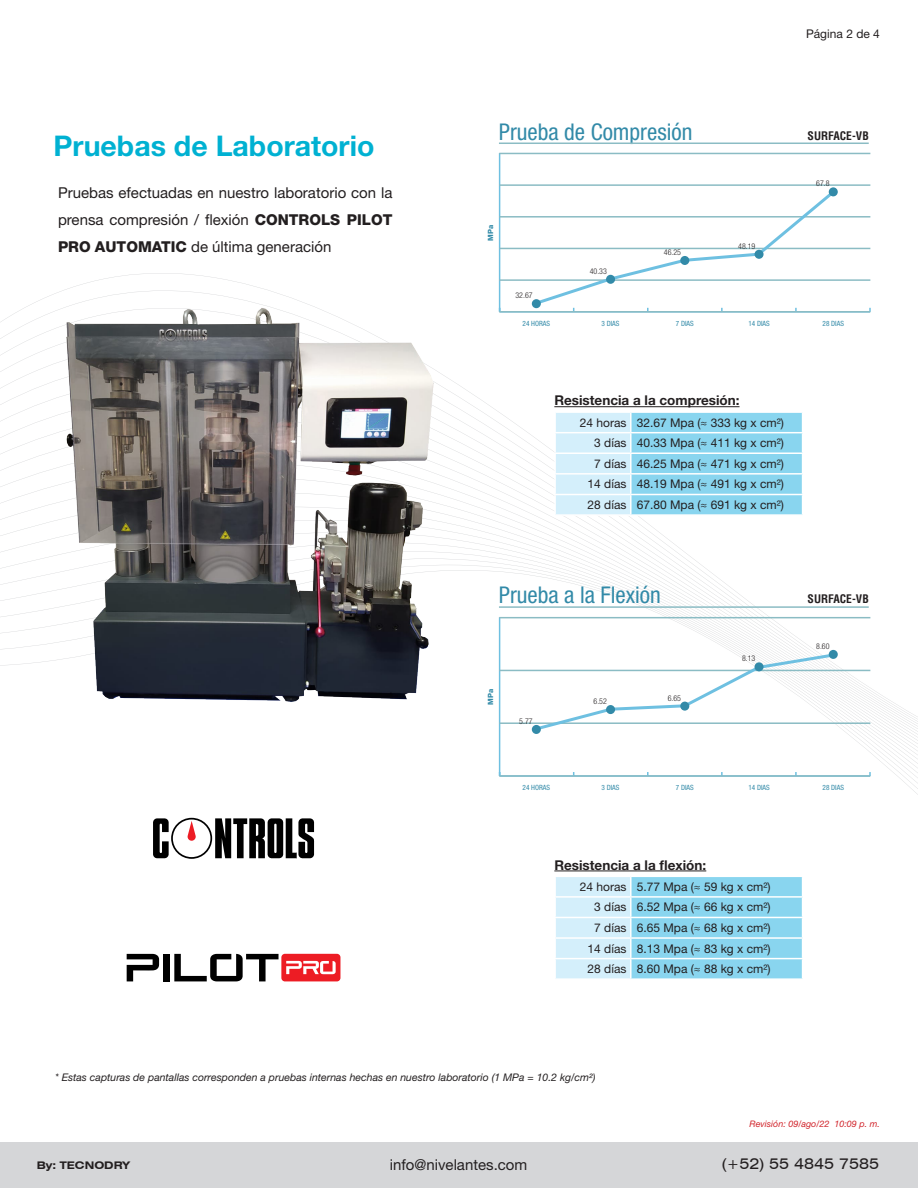
<style>
.page{position:relative;width:918px;height:1188px;background:#fff}
.page>*{position:absolute;margin:0;border:0;box-sizing:border-box;transform-origin:0 0}
.t1{font:700 28.5px "Helvetica Neue LT Std";color:#00b1d2}
.t2{font:condensed 23.1px "Helvetica Neue LT Std";color:#328aa8}
.t3{font:15px/27px "Helvetica Neue LT Std";color:#231f20;text-align:justify}
.t4{font:expanded 15px "Swiss 721 BT";color:#231f20}
.t5{font:700 13.5px "Helvetica Neue LT Std";color:#231f20}
.t6{font:12px "Helvetica Neue LT Std";color:#231f20}
.t7{font:700 condensed 11.55px "Helvetica LT Std";color:#231f20}
.t8{font:italic 10.5px "Helvetica Neue LT Std";color:#231f20}
.t9{font:700 expanded 10.5px "Swiss 721 BT";color:#231f20}
.t10{font:italic 9px "Helvetica Neue LT Std";color:#d1232a}
.t11{font:300 condensed 7.95px "Helvetica Neue LT Std";color:#231f20}
.t12{font:condensed 7.2px "Helvetica Neue LT Std";color:#328aa8}
.t13{font:800 7.2px "Helvetica Neue LT Std";color:#328aa8}
.s1{font-weight:800}
</style>
<div class="page">
<svg style="left:0;top:343px;width:740px;height:216px"></svg>
<svg style="left:0;top:570px;width:918px;height:225px"></svg>
<div style="left:0;top:1142px;width:918px;height:46px;background:#d5d6d8"></div>
<img style="left:38px;top:294px;width:428px;height:429px">
<hr style="left:554px;top:406px;width:186px;height:1px;background:#231f20">
<hr style="left:554px;top:411px;width:77px;height:2px;background:#fff">
<hr style="left:631px;top:411px;width:172px;height:2px;background:#fff">
<svg style="left:554px;top:412px;width:249px;height:102px;background:#a7dff3"></svg>
<hr style="left:554px;top:514px;width:77px;height:2px;background:#fff">
<hr style="left:631px;top:514px;width:172px;height:2px;background:#fff">
<hr style="left:554px;top:871px;width:152px;height:1px;background:#231f20">
<svg style="left:555px;top:877px;width:248px;height:101px;background:#a6dff3"></svg>
<div style="left:163px;top:954px;width:6px;height:27px;background:#000"></div>
<svg style="left:127px;top:954px;width:32px;height:27px"></svg>
<svg style="left:174px;top:954px;width:105px;height:27px"></svg>
<div style="left:281px;top:954px;width:59px;height:27px;background:#ed1c24;border-radius:4px"></div>
<svg style="left:286px;top:961px;width:50px;height:13px"></svg>
<svg style="left:153px;top:818px;width:161px;height:41px"></svg>
<hr style="left:499px;top:153px;width:1px;height:159px;background:#6ec0e1">
<hr style="left:499px;top:311px;width:371px;height:2px;background:#8bbcc4">
<hr style="left:499px;top:279px;width:371px;height:2px;background:#8bbcc4">
<hr style="left:499px;top:248px;width:371px;height:1px;background:#8bbcc4">
<hr style="left:499px;top:216px;width:371px;height:2px;background:#8bbcc4">
<hr style="left:499px;top:184px;width:371px;height:2px;background:#8bbcc4">
<hr style="left:499px;top:153px;width:371px;height:1px;background:#8bbcc4">
<svg style="left:533px;top:191px;width:304px;height:120px"></svg>
<div style="left:532px;top:299px;width:9px;height:9px;background:#328aa8;border-radius:50%"></div>
<div style="left:606px;top:275px;width:9px;height:9px;background:#328aa8;border-radius:50%"></div>
<div style="left:680px;top:256px;width:9px;height:9px;background:#328aa8;border-radius:50%"></div>
<div style="left:755px;top:250px;width:9px;height:9px;background:#328aa8;border-radius:50%"></div>
<div style="left:829px;top:187px;width:9px;height:9px;background:#328aa8;border-radius:50%"></div>
<hr style="left:499px;top:143px;width:370px;height:1px;background:#8bbcc4">
<hr style="left:499px;top:617px;width:1px;height:159px;background:#6ec0e1">
<hr style="left:499px;top:775px;width:371px;height:2px;background:#8bbcc4">
<hr style="left:499px;top:722px;width:371px;height:2px;background:#8bbcc4">
<hr style="left:499px;top:670px;width:371px;height:1px;background:#8bbcc4">
<hr style="left:499px;top:617px;width:371px;height:1px;background:#8bbcc4">
<svg style="left:533px;top:652px;width:303px;height:80px"></svg>
<div style="left:532px;top:725px;width:9px;height:9px;background:#328aa8;border-radius:50%"></div>
<div style="left:606px;top:705px;width:9px;height:9px;background:#328aa8;border-radius:50%"></div>
<div style="left:680px;top:702px;width:9px;height:9px;background:#328aa8;border-radius:50%"></div>
<div style="left:755px;top:662px;width:9px;height:9px;background:#328aa8;border-radius:50%"></div>
<div style="left:829px;top:650px;width:9px;height:9px;background:#328aa8;border-radius:50%"></div>
<hr style="left:499px;top:606px;width:370px;height:2px;background:#8bbcc4">
<p class="t1" style="left:54px;top:129px;width:322px">Pruebas de Laboratorio</p>
<p class="t3" style="left:58px;top:179px;width:336px">Pruebas efectuadas en nuestro laboratorio con la prensa compresión / flexión <span class="s1">CONTROLS PILOT PRO AUTOMATIC</span> de última generación</p>
<p class="t6" style="left:806px;top:27px;width:75px">Página 2 de 4</p>
<h2 class="t2" style="left:499px;top:118px;width:195px">Prueba de Compresión</h2>
<p class="t7" style="left:808px;top:128px;width:63px">SURFACE-VB</p>
<p class="t13" style="left:486px;top:241px;width:17px;rotate:-90deg">MPa</p>
<p class="t11" style="left:516px;top:291px;width:19px">32.67</p>
<p class="t11" style="left:590px;top:267px;width:19px">40.33</p>
<p class="t11" style="left:664px;top:248px;width:19px">46.25</p>
<p class="t11" style="left:738px;top:242px;width:19px">48.19</p>
<p class="t11" style="left:816px;top:179px;width:15px">67.8</p>
<p class="t12" style="left:523px;top:319px;width:29px">24 HORAS</p>
<p class="t12" style="left:602px;top:319px;width:19px">3 DIAS</p>
<p class="t12" style="left:676px;top:319px;width:19px">7 DIAS</p>
<p class="t12" style="left:748px;top:319px;width:23px">14 DIAS</p>
<p class="t12" style="left:823px;top:319px;width:23px">28 DIAS</p>
<p class="t5" style="left:554px;top:392px;width:187px">Resistencia a la compresión:</p>
<p class="t6" style="left:580px;top:415px;width:48px">24 horas</p>
<p class="t6" style="left:637px;top:415px;width:149px">32.67 Mpa (≈ 333 kg x cm²)</p>
<p class="t6" style="left:594px;top:436px;width:34px">3 días</p>
<p class="t6" style="left:637px;top:436px;width:149px">40.33 Mpa (≈ 411 kg x cm²)</p>
<p class="t6" style="left:594px;top:456px;width:34px">7 días</p>
<p class="t6" style="left:637px;top:456px;width:149px">46.25 Mpa (≈ 471 kg x cm²)</p>
<p class="t6" style="left:588px;top:477px;width:40px">14 días</p>
<p class="t6" style="left:637px;top:477px;width:149px">48.19 Mpa (≈ 491 kg x cm²)</p>
<p class="t6" style="left:588px;top:498px;width:40px">28 días</p>
<p class="t6" style="left:637px;top:498px;width:149px">67.80 Mpa (≈ 691 kg x cm²)</p>
<h2 class="t2" style="left:499px;top:582px;width:163px">Prueba a la Flexión</h2>
<p class="t7" style="left:808px;top:592px;width:63px">SURFACE-VB</p>
<p class="t13" style="left:486px;top:705px;width:17px;rotate:-90deg">MPa</p>
<p class="t11" style="left:519px;top:717px;width:15px">5.77</p>
<p class="t11" style="left:594px;top:697px;width:15px">6.52</p>
<p class="t11" style="left:668px;top:693px;width:15px">6.65</p>
<p class="t11" style="left:742px;top:654px;width:15px">8.13</p>
<p class="t11" style="left:816px;top:642px;width:15px">8.60</p>
<p class="t12" style="left:523px;top:783px;width:29px">24 HORAS</p>
<p class="t12" style="left:602px;top:783px;width:19px">3 DIAS</p>
<p class="t12" style="left:676px;top:783px;width:19px">7 DIAS</p>
<p class="t12" style="left:748px;top:783px;width:23px">14 DIAS</p>
<p class="t12" style="left:823px;top:783px;width:23px">28 DIAS</p>
<p class="t5" style="left:554px;top:856px;width:153px">Resistencia a la flexión:</p>
<p class="t6" style="left:580px;top:879px;width:48px">24 horas</p>
<p class="t6" style="left:637px;top:879px;width:135px">5.77 Mpa (≈ 59 kg x cm²)</p>
<p class="t6" style="left:594px;top:900px;width:34px">3 días</p>
<p class="t6" style="left:637px;top:900px;width:135px">6.52 Mpa (≈ 66 kg x cm²)</p>
<p class="t6" style="left:594px;top:921px;width:34px">7 días</p>
<p class="t6" style="left:637px;top:921px;width:135px">6.65 Mpa (≈ 68 kg x cm²)</p>
<p class="t6" style="left:588px;top:941px;width:40px">14 días</p>
<p class="t6" style="left:637px;top:941px;width:135px">8.13 Mpa (≈ 83 kg x cm²)</p>
<p class="t6" style="left:588px;top:962px;width:40px">28 días</p>
<p class="t6" style="left:637px;top:962px;width:135px">8.60 Mpa (≈ 88 kg x cm²)</p>
<p class="t8" style="left:55px;top:1071px;width:542px">* Estas capturas de pantallas corresponden a pruebas internas hechas en nuestro laboratorio (1 MPa = 10.2 kg/cm²)</p>
<p class="t10" style="left:750px;top:1118px;width:132px">Revisión: 09/ago/22 10:09 p. m.</p>
<p class="t9" style="left:37px;top:1159px;width:95px">By: TECNODRY</p>
<p class="t3" style="left:390px;top:1151px;width:139px">info@nivelantes.com</p>
<p class="t4" style="left:722px;top:1155px;width:159px">(+52) 55 4845 7585</p>
</div>
